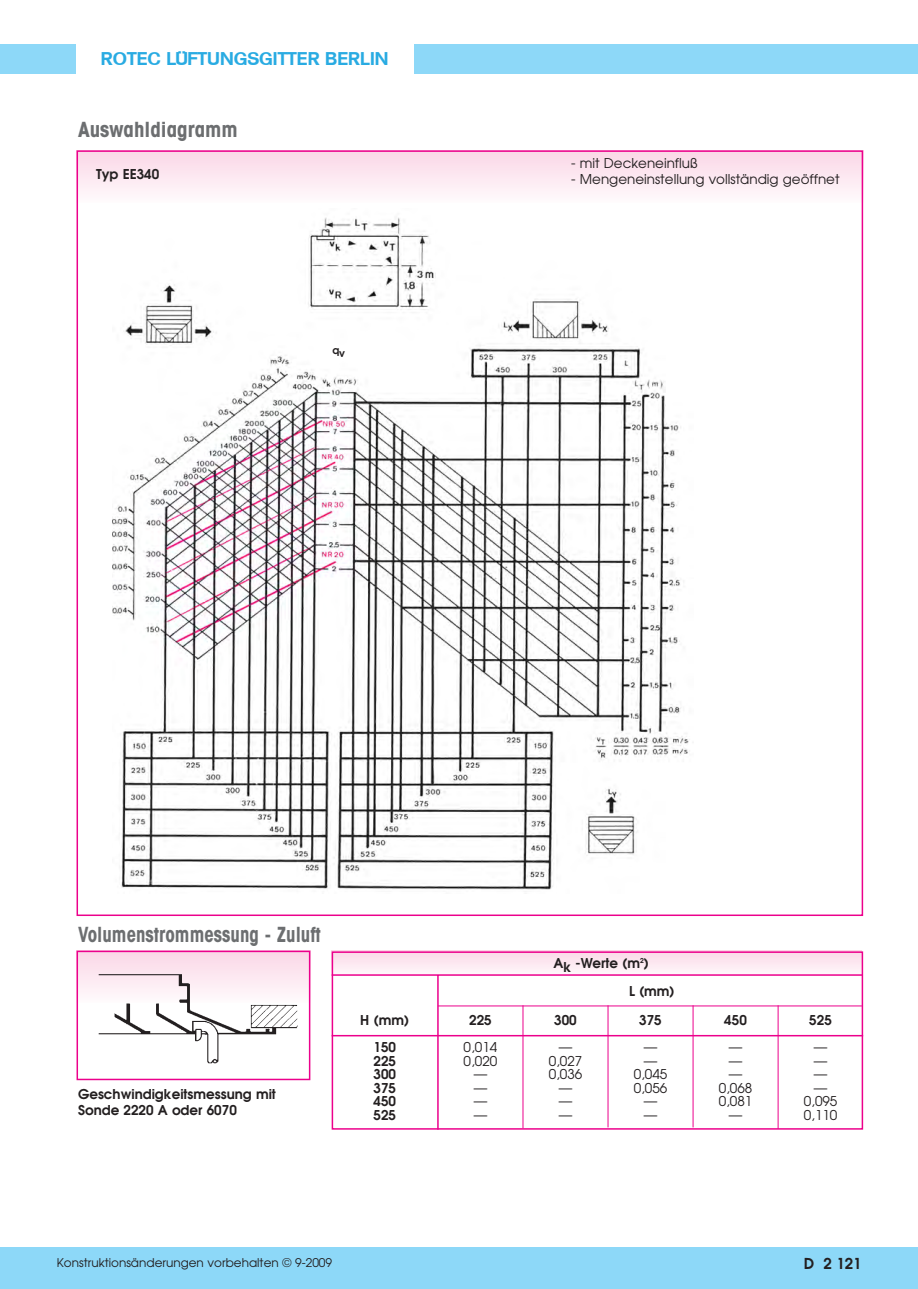
<style>
.page{position:relative;width:918px;height:1289px;background:#fff}
.page>*{position:absolute;margin:0;border:0;box-sizing:border-box;transform-origin:0 0}
.t1{font:700 condensed 21px "Avant Garde";color:#6c6e70;scale:.9 1}
.t2{font:700 condensed 21px "Avant Garde";color:#6c6e70}
.t3{font:700 18px "Adam Becker";color:#29abe2}
.t4{font:600 15px "Avant Garde";color:#231f20}
.t5{font:13.5px/13.5px "Avant Garde";color:#231f20;text-align:center}
.t6{font:600 13.5px/13.5px "Avant Garde";color:#231f20}
.t7{font:12px "Avant Garde";color:#231f20}
.t8{font:600 10.5px "Avant Garde";color:#231f20}
</style>
<div class="page">
<div style="left:0;top:44px;width:918px;height:30px;background:#8dd8f8"></div>
<div style="left:0;top:1247px;width:918px;height:41px;background:#8dd8f8"></div>
<div style="left:77px;top:38px;width:337px;height:44px;background:#fff"></div>
<svg style="left:80px;top:153px;width:780px;height:41px"></svg>
<div style="left:332px;top:950px;width:530px;height:25px;background:linear-gradient(to right,#fce8f1,#fde8f1)"></div>
<div style="left:332px;top:951px;width:531px;height:178px;border:2px solid #ec008c"></div>
<hr style="left:332px;top:974px;width:530px;height:1px;background:#ec008c">
<hr style="left:437px;top:975px;width:2px;height:154px;background:#ec008c">
<hr style="left:523px;top:1005px;width:1px;height:123px;background:#ec008c">
<hr style="left:608px;top:1005px;width:1px;height:122px;background:#ec008c">
<hr style="left:693px;top:1005px;width:1px;height:122px;background:#ec008c">
<hr style="left:778px;top:1005px;width:1px;height:123px;background:#ec008c">
<img style="left:113px;top:217px;width:576px;height:673px">
<div style="left:77px;top:950px;width:233px;height:52px;background:linear-gradient(to bottom,#fad5e5,#fff9fc)"></div>
<img style="left:95px;top:968px;width:210px;height:96px">
<div style="left:77px;top:950px;width:233px;height:130px;border:2px solid #ec008c"></div>
<hr style="left:438px;top:1005px;width:424px;height:1px;background:#ec008c">
<hr style="left:332px;top:1035px;width:531px;height:1px;background:#ec008c">
<h2 class="t3" style="left:101px;top:48px;width:289px">ROTEC LÜFTUNGSGITTER BERLIN</h2>
<h1 class="t2" style="left:78px;top:122px;width:161px">Auswahldiagramm</h1>
<p class="t6" style="left:96px;top:168px;width:65px">Typ EE340</p>
<p class="t8" style="left:332px;top:347px;width:14px">qv</p>
<p class="t5" style="left:571px;top:158px;width:128px">- mit Deckeneinfluß</p>
<p class="t5" style="left:571px;top:174px;width:270px">- Mengeneinstellung vollständig geöffnet</p>
<h1 class="t1" style="left:78px;top:926px;width:271px">Volumenstrommessung - Zuluft</h1>
<p class="t6" style="left:78px;top:1087px;width:199px;line-height:16.2px">Geschwindigkeitsmessung mit<br>Sonde 2220 A oder 6070</p>
<p class="t6" style="left:360px;top:1007px;width:50px;line-height:27px;text-align:center">H (mm)<br>150</p>
<p class="t6" style="left:373px;top:1055px;width:24px;text-align:justify">225<br>300<br>375<br>450<br>525</p>
<p class="t7" style="left:57px;top:1257px;width:277px">Konstruktionsänderungen vorbehalten © 9-2009</p>
<p class="t6" style="left:469px;top:1014px;width:24px">225</p>
<p class="t5" style="left:464px;top:1041px;width:35px">0,014<br>0,020 —<br>—<br>—<br>—</p>
<p class="t6" style="left:553px;top:957px;width:97px">Ak -Werte (m<sup>2</sup>)</p>
<p class="t6" style="left:554px;top:1014px;width:24px">300</p>
<p class="t5" style="left:549px;top:1041px;width:35px">—<br>0,027<br>0,036 —<br>—<br>—</p>
<p class="t6" style="left:629px;top:985px;width:47px">L (mm)</p>
<p class="t6" style="left:639px;top:1014px;width:24px">375</p>
<p class="t5" style="left:634px;top:1041px;width:35px">—<br>—<br>0,045<br>0,056 —<br>—</p>
<p class="t6" style="left:724px;top:1014px;width:24px">450</p>
<p class="t5" style="left:719px;top:1041px;width:35px">—<br>—<br>—<br>0,068<br>0,081 —</p>
<p class="t6" style="left:809px;top:1014px;width:24px">525</p>
<p class="t5" style="left:804px;top:1041px;width:35px">—<br>—<br>—<br>—<br>0,095<br>0,110</p>
<p class="t4" style="left:804px;top:1257px;width:59px">D 2 121</p>
</div>
